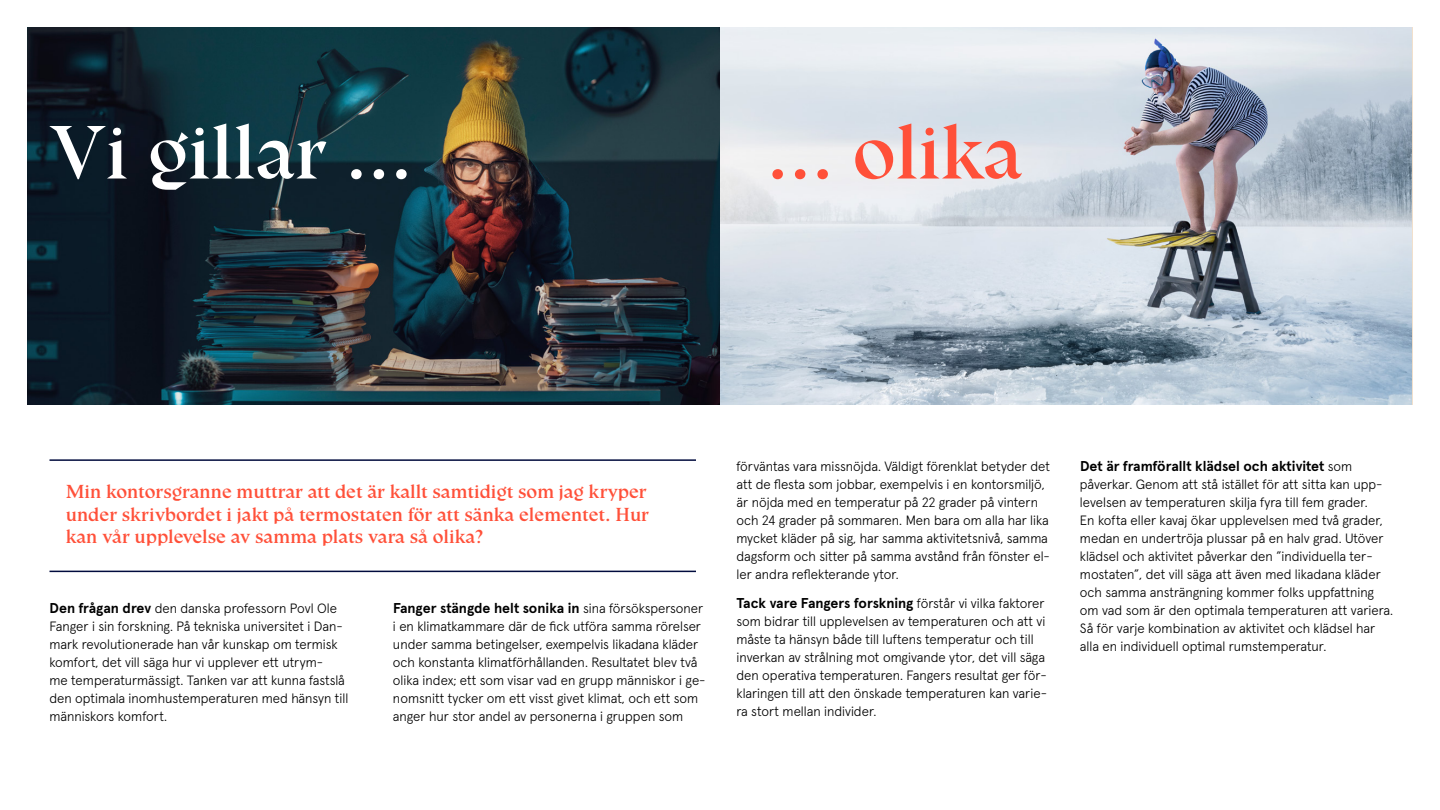
<style>
.page{position:relative;width:1440px;height:810px;background:#fff}
.page>*{position:absolute;margin:0;border:0;box-sizing:border-box;transform-origin:0 0}
.t1{font:75px "Vasakronan Serif Rubrik";color:#fff}
.t2{font:75px "Vasakronan Serif Rubrik";color:#ff5039}
.t3{font:18.75px/22.5px "Vasakronan Serif Text";color:#ff5039}
.t4{font:700 14.25px "Apercu Pro";letter-spacing:-.005em;color:#000}
.t5{font:300 13.5px/18px "Apercu Pro";color:#000}
.s1{font-weight:700;font-size:14.25px}
.s2{font-weight:300;font-size:13.5px}
</style>
<div class="page">
<img style="left:27px;top:27px;width:693px;height:378px">
<svg style="left:720px;top:27px;width:693px;height:378px;background:#c3ccd6"></svg>
<hr style="left:50px;top:459px;width:646px;height:2px;background:#000b3d">
<hr style="left:50px;top:571px;width:646px;height:1px;background:#000b3d">
<h1 class="t1" style="left:50px;top:108px;width:365px">Vi gillar ...</h1>
<h1 class="t2" style="left:766px;top:108px;width:258px">... olika</h1>
<h2 class="t3" style="left:66px;top:480px;width:585px">Min kontorsgranne muttrar att det är kallt samtidigt som jag kryper under skrivbordet i jakt på termostaten för att sänka elementet. Hur kan vår upplevelse av samma plats vara så olika?</h2>
<p class="t5" style="left:50px;top:598px;width:300px"><span class="s1">Den frågan drev</span> den danska professorn Povl Ole Fanger i sin forskning. På tekniska universitet i Dan&shy;mark revolutionerade han vår kunskap om termisk komfort, det vill säga hur vi upplever ett utrym-<br>me temperaturmässigt. Tanken var att kunna fastslå den optimala inomhustemperaturen med hänsyn till människors komfort.</p>
<p class="t4" style="left:393px;top:597px;width:312px">Fanger stängde helt sonika in <span class="s2">sina försökspersoner</span></p>
<p class="t5" style="left:393px;top:616px;width:314px">i en klimatkammare där de fick utföra samma rörelser under samma betingelser, exempelvis likadana kläder och konstanta klimatförhållanden. Resultatet blev två olika index; ett som visar vad en grupp människor i ge&shy;nomsnitt tycker om ett visst givet klimat, och ett som anger hur stor andel av personerna i gruppen som</p>
<p class="t5" style="left:736px;top:456px;width:315px">förväntas vara missnöjda. Väldigt förenklat betyder det att de flesta som jobbar, exempelvis i en kontorsmiljö, är nöjda med en temperatur på 22 grader på vintern och 24 grader på sommaren. Men bara om alla har lika mycket kläder på sig, har samma aktivitetsnivå, samma dagsform och sitter på samma avstånd från fönster el&shy;ler andra reflekterande ytor.</p>
<p class="t4" style="left:736px;top:592px;width:310px">Tack vare Fangers forskning <span class="s2">förstår vi vilka faktorer</span></p>
<p class="t5" style="left:736px;top:611px;width:312px">som bidrar till upplevelsen av temperaturen och att vi måste ta hänsyn både till luftens temperatur och till inverkan av strålning mot omgivande ytor, det vill säga den operativa temperaturen. Fangers resultat ger för&shy;klaringen till att den önskade temperaturen kan varie&shy;ra stort mellan individer.</p>
<p class="t4" style="left:1080px;top:455px;width:274px">Det är framförallt klädsel och aktivitet <span class="s2">som</span></p>
<p class="t5" style="left:1080px;top:474px;width:315px">påverkar. Genom att stå istället för att sitta kan upp&shy;levelsen av temperaturen skilja fyra till fem grader.<br>En kofta eller kavaj ökar upplevelsen med två grader, medan en undertröja plussar på en halv grad. Utöver klädsel och aktivitet påverkar den ”individuella ter&shy;mostaten”, det vill säga att även med likadana kläder och samma ansträngning kommer folks uppfattning om vad som är den optimala temperaturen att variera.<br>Så för varje kombination av aktivitet och klädsel har alla en individuell optimal rumstemperatur.</p>
</div>
